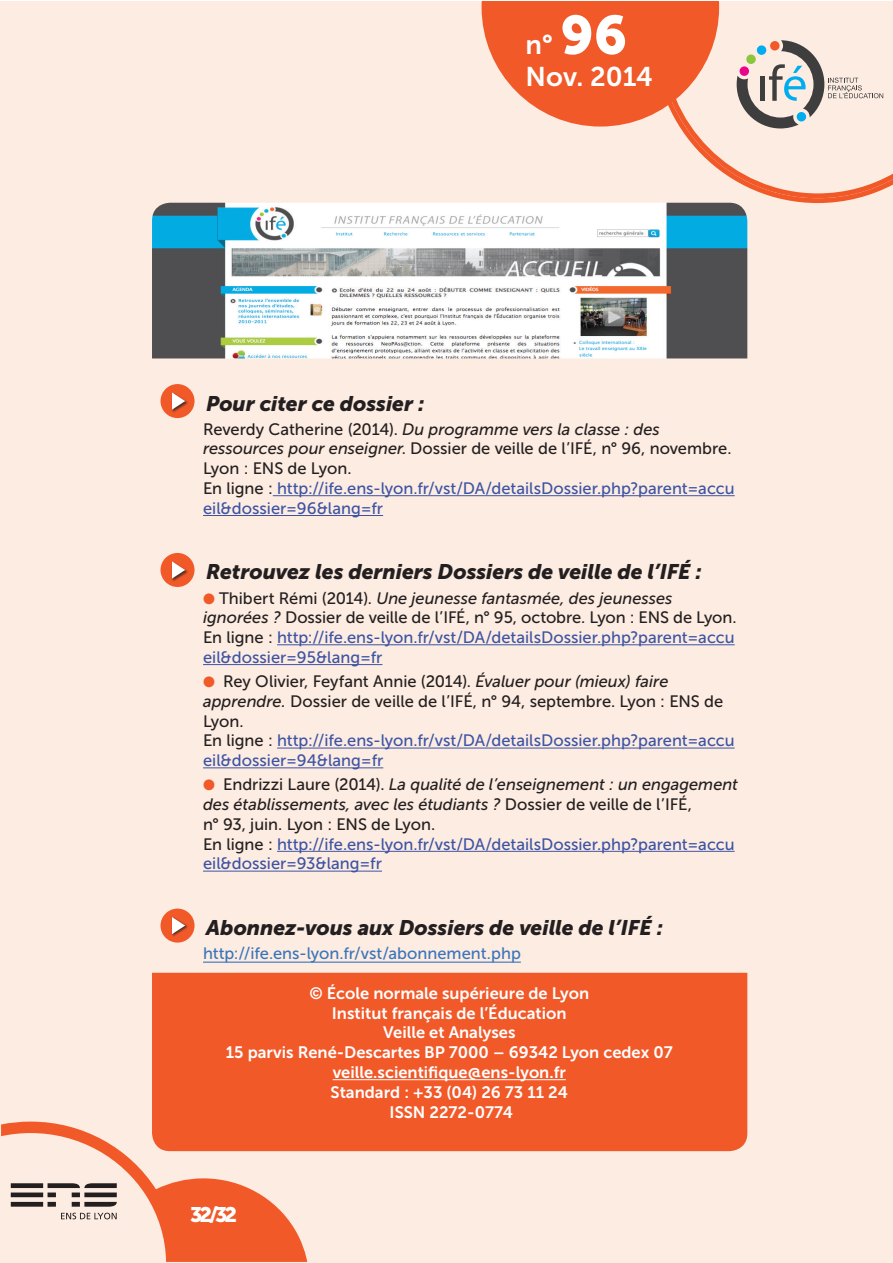
<style>
.page{position:relative;width:893px;height:1263px;background:#fff}
.page>*{position:absolute;margin:0;border:0;box-sizing:border-box;transform-origin:0 0}
.t1{font:27px/32.4px "Museo Sans 700";color:#fff}
.t2{font:italic 21px "Museo Sans 900";letter-spacing:-.005em;color:#231f20}
.t3{font:21px "Museo Sans 900";color:#fff}
.t4{font:16.5px/19.8px "Museo Sans 500";color:#3d54a4}
.t5{font:16.5px/19.8px "Museo Sans 500";color:#231f20}
.t6{font:16.5px/19.8px "Museo Sans 700";color:#fff;text-align:center}
.t7{font:16.5px "Museo Sans 500";color:#3a75bb}
.s1{font-family:"Museo Sans 900";font-size:54px}
.s2{font-style:italic}
.s3{color:#3d54a4}
.s4{color:#231f20}
.s5{font-style:italic;color:#231f20}
</style>
<div class="page">
<div style="left:0;top:1px;width:892px;height:1262px;background:#fdece1"></div>
<svg style="left:482px;top:1px;width:172px;height:126px;background:#f26f44"></svg>
<svg style="left:654px;top:1px;width:204px;height:202px"></svg>
<svg style="left:659px;top:1px;width:233px;height:197px"></svg>
<svg style="left:1px;top:1121px;width:306px;height:141px"></svg>
<div style="left:152px;top:973px;width:595px;height:178px;background:#f15929"></div>
<hr style="left:333px;top:1079px;width:233px;height:1px;background:#fff">
<hr style="left:273px;top:495px;width:462px;height:1px;background:#3d54a4">
<hr style="left:203px;top:515px;width:180px;height:1px;background:#3d54a4">
<hr style="left:277px;top:644px;width:458px;height:1px;background:#3d54a4">
<hr style="left:203px;top:664px;width:179px;height:1px;background:#3d54a4">
<hr style="left:277px;top:748px;width:458px;height:1px;background:#3d54a4">
<hr style="left:203px;top:767px;width:180px;height:1px;background:#3d54a4">
<hr style="left:277px;top:851px;width:458px;height:1px;background:#3d54a4">
<hr style="left:203px;top:871px;width:179px;height:1px;background:#3d54a4">
<hr style="left:203px;top:961px;width:318px;height:2px;background:#3a75bb">
<div style="left:161px;top:384px;width:34px;height:34px;background:#f15929;border-radius:50%"></div>
<div style="left:171px;top:392px;width:17px;height:21px;background:#231f20;opacity:.75"></div>
<svg style="left:172px;top:392px;width:13px;height:18px"></svg>
<div style="left:161px;top:553px;width:34px;height:34px;background:#f15929;border-radius:50%"></div>
<div style="left:171px;top:561px;width:17px;height:21px;background:#231f20;opacity:.75"></div>
<svg style="left:172px;top:561px;width:13px;height:17px"></svg>
<div style="left:161px;top:908px;width:34px;height:34px;background:#f15929;border-radius:50%"></div>
<div style="left:171px;top:916px;width:17px;height:21px;background:#231f20;opacity:.75"></div>
<svg style="left:172px;top:917px;width:13px;height:17px"></svg>
<img style="left:152px;top:203px;width:595px;height:155px">
<svg style="left:737px;top:40px;width:146px;height:88px"></svg>
<div style="left:746px;top:54px;width:10px;height:10px;background:#8bc63e;border-radius:50%"></div>
<svg style="left:756px;top:45px;width:11px;height:10px"></svg>
<div style="left:770px;top:41px;width:10px;height:10px;background:#f15929;border-radius:50%"></div>
<svg style="left:796px;top:112px;width:10px;height:10px"></svg>
<div style="left:739px;top:66px;width:10px;height:10px;background:#ed028c;border-radius:50%"></div>
<h1 class="t1" style="left:526px;top:28px;width:129px">n° <span class="s1">96<br></span>Nov. 2014</h1>
<p class="t2" style="left:206px;top:391px;width:220px">Pour citer ce dossier :</p>
<p class="t5" style="left:203px;top:419px;width:533px">Reverdy Catherine (2014). <span class="s2">Du programme vers la classe : des ressources pour enseigner</span>. Dossier de veille de l’IFÉ, n° 96, novembre.<br>Lyon : ENS de Lyon.<br>En ligne : <span class="s3">http://ife.ens-lyon.fr/vst/DA/detailsDossier.php?parent=accu eil&amp;dossier=96&amp;lang=fr</span></p>
<p class="t2" style="left:206px;top:560px;width:497px">Retrouvez les derniers Dossiers de veille de l’IFÉ :</p>
<p class="t4" style="left:203px;top:588px;width:535px;text-indent:16px"><span class="s4">Thibert Rémi (2014).</span> <span class="s5">Une jeunesse fantasmée, des jeunesses ignorées ?</span> <span class="s4">Dossier de veille de l’IFÉ, n° 95, octobre. Lyon : ENS de Lyon.<br>En ligne :</span> http://ife.ens-lyon.fr/vst/DA/detailsDossier.php?parent=accu eil&amp;dossier=95&amp;lang=fr</p>
<p class="t5" style="left:203px;top:671px;width:533px;text-indent:20px">Rey Olivier, Feyfant Annie (2014). <span class="s2">Évaluer pour (mieux) faire apprendre.</span> Dossier de veille de l’IFÉ, n° 94, septembre. Lyon : ENS de Lyon.<br>En ligne : <span class="s3">http://ife.ens-lyon.fr/vst/DA/detailsDossier.php?parent=accu eil&amp;dossier=94&amp;lang=fr</span></p>
<p class="t4" style="left:203px;top:775px;width:536px;text-indent:20px"><span class="s4">Endrizzi Laure (2014).</span> <span class="s5">La qualité de l’enseignement : un engagement des établissements, avec les étudiants ?</span> <span class="s4">Dossier de veille de l’IFÉ,<br>n° 93, juin. Lyon : ENS de Lyon.<br>En ligne :</span> http://ife.ens-lyon.fr/vst/DA/detailsDossier.php?parent=accu eil&amp;dossier=93&amp;lang=fr</p>
<p class="t2" style="left:206px;top:916px;width:458px">Abonnez-vous aux Dossiers de veille de l’IFÉ :</p>
<p class="t7" style="left:203px;top:944px;width:319px">http://ife.ens-lyon.fr/vst/abonnement.php</p>
<p class="t6" style="left:226px;top:983px;width:448px">© École normale supérieure de Lyon<br>Institut français de l’Éducation<br>Veille et Analyses<br>15 parvis René-Descartes BP 7000 – 69342 Lyon cedex 07 veille.scientifique@ens-lyon.fr<br>Standard : +33 (04) 26 73 11 24<br>ISSN 2272-0774</p>
<p class="t3" style="left:190px;top:1203px;width:48px">32/32</p>
</div>
